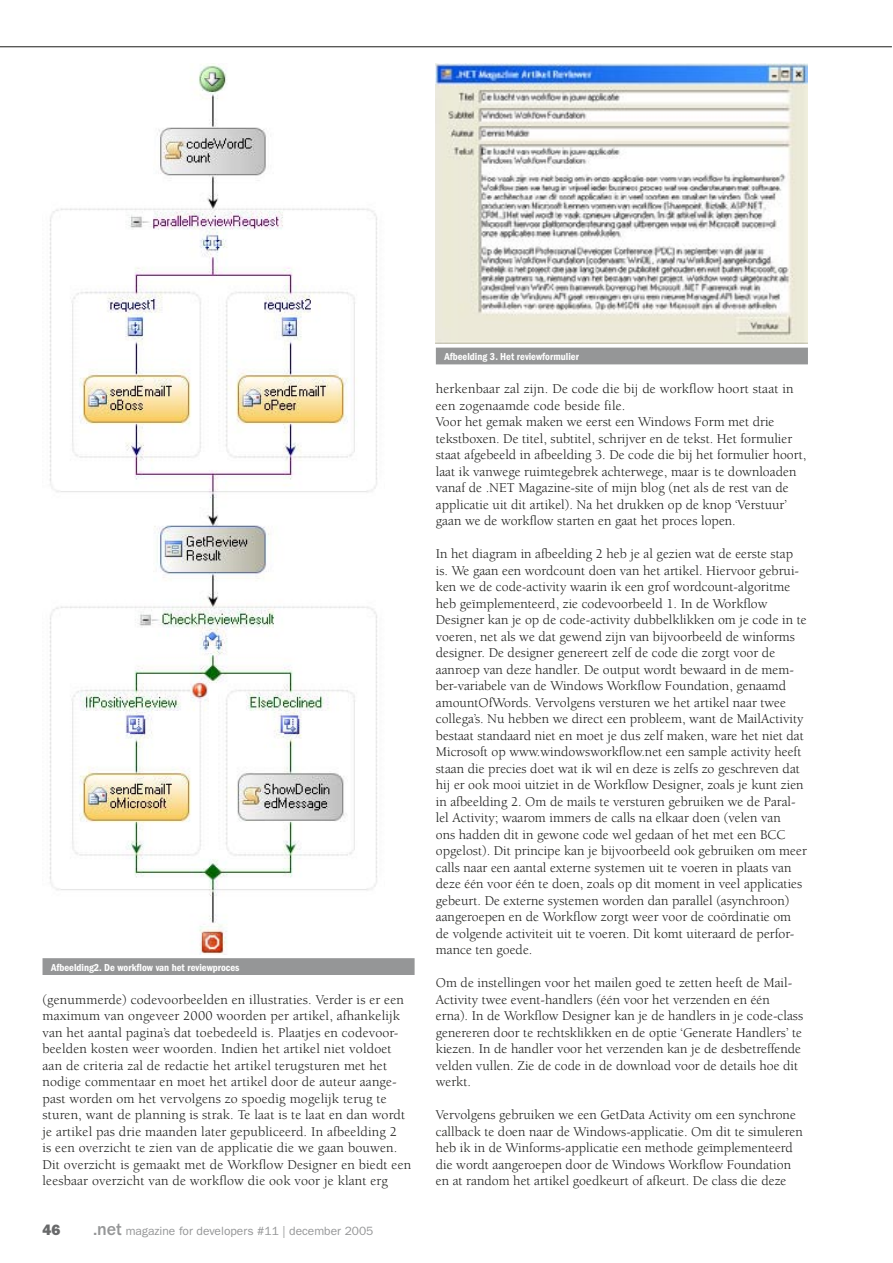
<style>
.page{position:relative;width:893px;height:1263px;background:#fff}
.page>*{position:absolute;margin:0;border:0;box-sizing:border-box;transform-origin:0 0}
.t1{font:800 15px "Franklin Gothic";color:#68696a}
._4_plat{font:13.8px/16.5px "Berkeley";color:#1c1c1a}
.t2{font:12px "Franklin Gothic";color:#959697}
._6_bs_grijs{font:600 condensed 10.5px "Franklin Gothic";color:#fff}
.s1{font-weight:800}
.s2{font-weight:500;font-size:18px}
</style>
<div class="page">
<hr style="left:0;top:46px;width:892px;height:1px;background:#1c1c1a">
<img style="left:49px;top:63px;width:328px;height:891px">
<img style="left:436px;top:63px;width:372px;height:280px">
<div style="left:43px;top:958px;width:372px;height:17px;background:#959697"></div>
<div style="left:436px;top:348px;width:372px;height:16px;background:#959697"></div>
<p class="_6_bs_grijs" style="left:51px;top:961px;width:190px">Afbeelding2. De workflow van het reviewproces</p>
<p class="_4_plat" style="left:43px;top:991px;width:370px">(genummerde) codevoorbeelden en illustraties. Verder is er een maximum van ongeveer 2000 woorden per artikel, afhankelijk van het aantal pagina’s dat toebedeeld is. Plaatjes en codevoor&shy;beelden kosten weer woorden. Indien het artikel niet voldoet aan de criteria zal de redactie het artikel terugsturen met het nodige commentaar en moet het artikel door de auteur aange&shy;past worden om het vervolgens zo spoedig mogelijk terug te sturen, want de planning is strak. Te laat is te laat en dan wordt je artikel pas drie maanden later gepubliceerd. In afbeelding 2<br>is een overzicht te zien van de applicatie die we gaan bouwen.<br>Dit overzicht is gemaakt met de Workflow Designer en biedt een leesbaar overzicht van de workflow die ook voor je klant erg</p>
<p class="t1" style="left:43px;top:1221px;width:20px">46</p>
<p class="t2" style="left:94px;top:1224px;width:281px"><span class="s1">.</span><span class="s2">net</span> magazine for developers #11 | december 2005</p>
<p class="_6_bs_grijs" style="left:444px;top:351px;width:136px">Afbeelding 3. Het reviewformulier</p>
<p class="_4_plat" style="left:436px;top:381px;width:359px">herkenbaar zal zijn. De code die bij de workflow hoort staat in een zogenaamde code beside file.</p>
<p class="_4_plat" style="left:436px;top:414px;width:372px">Voor het gemak maken we eerst een Windows Form met drie tekstboxen. De titel, subtitel, schrijver en de tekst. Het formulier staat afgebeeld in afbeelding 3. De code die bij het formulier hoort, laat ik vanwege ruimtegebrek achterwege, maar is te downloaden vanaf de .NET Magazine-site of mijn blog (net als de rest van de applicatie uit dit artikel). Na het drukken op de knop ‘Verstuur’ gaan we de workflow starten en gaat het proces lopen.</p>
<p class="_4_plat" style="left:436px;top:546px;width:373px">In het diagram in afbeelding 2 heb je al gezien wat de eerste stap is. We gaan een wordcount doen van het artikel. Hiervoor gebrui&shy;ken we de code-activity waarin ik een grof wordcount-algoritme heb geïmplementeerd, zie codevoorbeeld 1. In de Workflow Designer kan je op de code-activity dubbelklikken om je code in te voeren, net als we dat gewend zijn van bijvoorbeeld de winforms designer. De designer genereert zelf de code die zorgt voor de aanroep van deze handler. De output wordt bewaard in de mem&shy;ber-variabele van de Windows Workflow Foundation, genaamd amountOfWords. Vervolgens versturen we het artikel naar twee collega’s. Nu hebben we direct een probleem, want de MailActivity bestaat standaard niet en moet je dus zelf maken, ware het niet dat Microsoft op www.windowsworkflow.net een sample activity heeft staan die precies doet wat ik wil en deze is zelfs zo geschreven dat hij er ook mooi uitziet in de Workflow Designer, zoals je kunt zien in afbeelding 2. Om de mails te versturen gebruiken we de Paral&shy;lel Activity; waarom immers de calls na elkaar doen (velen van<br>ons hadden dit in gewone code wel gedaan of het met een BCC opgelost). Dit principe kan je bijvoorbeeld ook gebruiken om meer calls naar een aantal externe systemen uit te voeren in plaats van deze één voor één te doen, zoals op dit moment in veel applicaties gebeurt. De externe systemen worden dan parallel (asynchroon) aangeroepen en de Workflow zorgt weer voor de coördinatie om de volgende activiteit uit te voeren. Dit komt uiteraard de perfor&shy;mance ten goede.</p>
<p class="_4_plat" style="left:436px;top:975px;width:369px">Om de instellingen voor het mailen goed te zetten heeft de Mail-Activity twee event-handlers (één voor het verzenden en één erna). In de Workflow Designer kan je de handlers in je code-class genereren door te rechtsklikken en de optie ‘Generate Handlers’ te kiezen. In de handler voor het verzenden kan je de desbetreffende velden vullen. Zie de code in de download voor de details hoe dit werkt.</p>
<p class="_4_plat" style="left:436px;top:1107px;width:368px">Vervolgens gebruiken we een GetData Activity om een synchrone callback te doen naar de Windows-applicatie. Om dit te simuleren heb ik in de Winforms-applicatie een methode geïmplementeerd die wordt aangeroepen door de Windows Workflow Foundation en at random het artikel goedkeurt of afkeurt. De class die deze</p>
</div>
